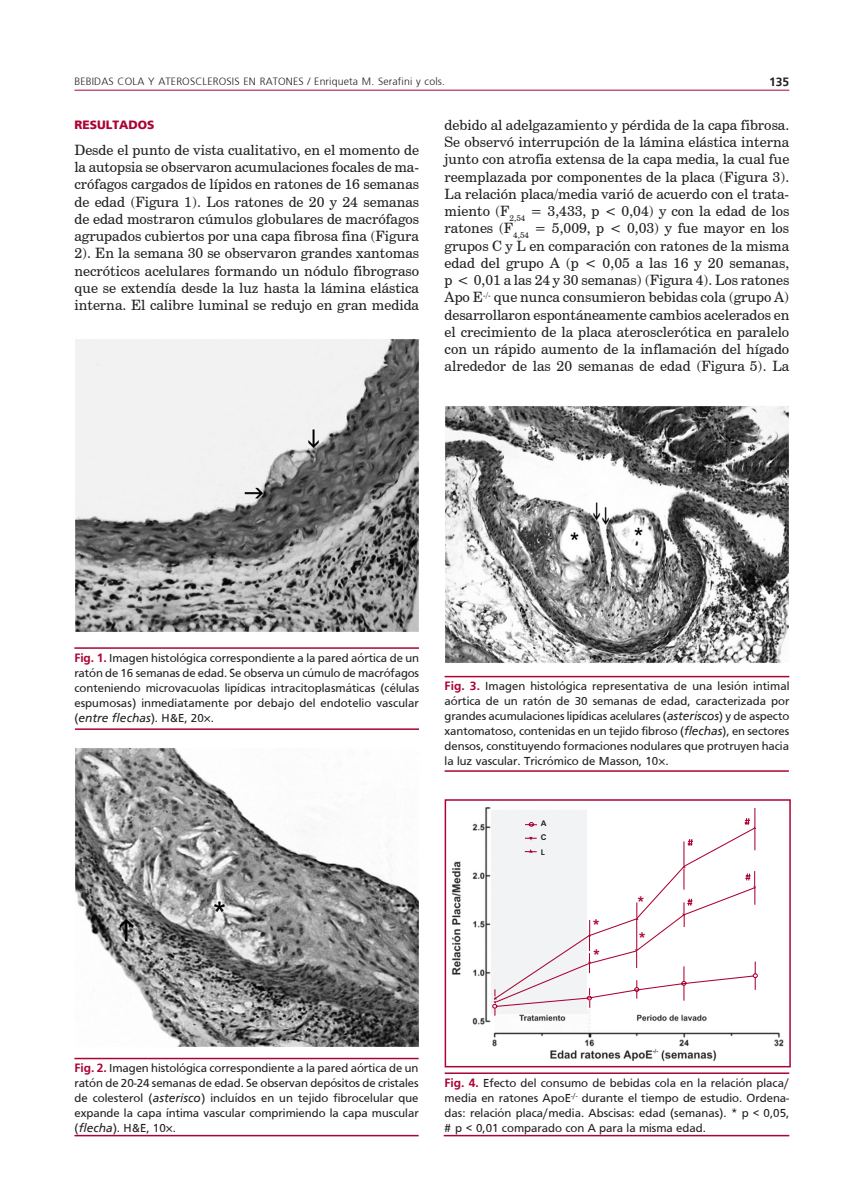
<style>
.page{position:relative;width:851px;height:1191px;background:#fff}
.page>*{position:absolute;margin:0;border:0;box-sizing:border-box;transform-origin:0 0}
.t1{font:700 16.05px "Arial";color:#ab0333}
.texto1{font:14.25px/17.2px "Century Schoolbook BT";color:#231f20;text-align:justify}
.epigrafe{font:12px/15px "Frutiger";color:#231f20;text-align:justify}
.subtit{font:900 12px "Frutiger";color:#ab0333}
.t2{font:700 12px "Frutiger";color:#231f20}
.t3{font:300 10.5px "Frutiger";letter-spacing:.015em;color:#231f20}
.t4{font:700 7.95px/14.4px "Frutiger";color:#231f20;text-align:justify}
.s1{font-weight:700;color:#ab0333}
.s2{font-style:italic}
.s3{font-family:"Helvetica"}
.s4{font-family:"Arial"}
</style>
<div class="page">
<hr style="left:74px;top:90px;width:715px;height:1px;background:#ab0333">
<img style="left:75px;top:748px;width:344px;height:299px">
<hr style="left:75px;top:728px;width:344px;height:2px;background:#ab0333">
<img style="left:75px;top:339px;width:344px;height:293px">
<hr style="left:74px;top:647px;width:345px;height:2px;background:#ab0333">
<hr style="left:74px;top:1057px;width:344px;height:2px;background:#ab0333">
<hr style="left:74px;top:1134px;width:344px;height:2px;background:#ab0333">
<img style="left:445px;top:406px;width:344px;height:257px">
<hr style="left:444px;top:676px;width:345px;height:1px;background:#ab0333">
<hr style="left:444px;top:770px;width:344px;height:2px;background:#ab0333">
<img style="left:451px;top:807px;width:333px;height:255px">
<div style="left:587px;top:807px;width:177px;height:202px;background:#fff"></div>
<svg style="left:492px;top:1009px;width:263px;height:7px"></svg>
<svg style="left:491px;top:807px;width:267px;height:202px"></svg>
<svg style="left:525px;top:822px;width:12px;height:4px"></svg>
<svg style="left:525px;top:837px;width:11px;height:3px"></svg>
<svg style="left:524px;top:849px;width:12px;height:3px"></svg>
<div style="left:444px;top:799px;width:346px;height:268px;border:2px solid #ab0333"></div>
<hr style="left:444px;top:1072px;width:345px;height:2px;background:#ab0333">
<hr style="left:443px;top:1134px;width:346px;height:2px;background:#ab0333">
<p class="t3" style="left:74px;top:76px;width:372px">BEBIDAS COLA Y ATEROSCLEROSIS EN RATONES / Enriqueta M. Serafini y cols.</p>
<p class="t2" style="left:769px;top:75px;width:22px">135</p>
<p class="subtit" style="left:74px;top:118px;width:82px">RESULTADOS</p>
<p class="texto1" style="left:74px;top:141px;width:346px">Desde el punto de vista cualitativo, en el momento de la autopsia se observaron acumulaciones focales de ma&shy;crófagos cargados de lípidos en ratones de 16 semanas de edad (Figura 1). Los ratones de 20 y 24 semanas de edad mostraron cúmulos globulares de macrófagos agrupados cubiertos por una capa fibrosa fina (Figura 2). En la semana 30 se observaron grandes xantomas necróticos acelulares formando un nódulo fibrograso que se extendía desde la luz hasta la lámina elástica interna. El calibre luminal se redujo en gran medida</p>
<p class="texto1" style="left:444px;top:116px;width:346px">debido al adelgazamiento y pérdida de la capa fibrosa.<br>Se observó interrupción de la lámina elástica interna junto con atrofia extensa de la capa media, la cual fue reemplazada por componentes de la placa (Figura 3).<br>La relación placa/media varió de acuerdo con el trata&shy;miento (F<sub>2,54</sub> = 3,433, p &lt; 0,04) y con la edad de los ratones (F<sub>4,54</sub> = 5,009, p &lt; 0,03) y fue mayor en los grupos C y L en comparación con ratones de la misma edad del grupo A (p &lt; 0,05 a las 16 y 20 semanas, p &lt; 0,01 a las 24 y 30 semanas) (Figura 4). Los ratones Apo E<sup>-/-</sup> que nunca consumieron bebidas cola (grupo A) desarrollaron espontáneamente cambios acelerados en el crecimiento de la placa aterosclerótica en paralelo con un rápido aumento de la inflamación del hígado alrededor de las 20 semanas de edad (Figura 5). La</p>
<p class="epigrafe" style="left:74px;top:650px;width:346px"><span class="s1">Fig. 1.</span> Imagen histológica correspondiente a la pared aórtica de un ratón de 16 semanas de edad. Se observa un cúmulo de macrófagos conteniendo microvacuolas lipídicas intracitoplasmáticas (células espumosas) inmediatamente por debajo del endotelio vascular (<span class="s2">entre flechas</span>). H&amp;E, 20<span class="s3">×</span>.</p>
<p class="epigrafe" style="left:444px;top:678px;width:346px"><span class="s1">Fig. 3.</span> Imagen histológica representativa de una lesión intimal aórtica de un ratón de 30 semanas de edad, caracterizada por grandes acumulaciones lipídicas acelulares (<span class="s2">asteriscos</span>) y de aspecto xantomatoso, contenidas en un tejido fibroso (<span class="s2">flechas</span>), en sectores densos, constituyendo formaciones nodulares que protruyen hacia la luz vascular. Tricrómico de Masson, 10<span class="s3">×</span>.</p>
<p class="t4" style="left:540px;top:816px;width:7px">A <span class="s4">C </span>L</p>
<p class="t1" style="left:593px;top:916px;width:8px">*</p>
<p class="t1" style="left:593px;top:946px;width:8px">*</p>
<p class="t1" style="left:637px;top:893px;width:8px">*</p>
<p class="t1" style="left:639px;top:928px;width:8px">*</p>
<p class="epigrafe" style="left:74px;top:1060px;width:346px"><span class="s1">Fig. 2.</span> Imagen histológica correspondiente a la pared aórtica de un ratón de 20-24 semanas de edad. Se observan depósitos de cristales de colesterol (<span class="s2">asterisco</span>) incluídos en un tejido fibrocelular que expande la capa íntima vascular comprimiendo la capa muscular (<span class="s2">flecha</span>). H&amp;E, 10<span class="s3">×</span>.</p>
<p class="epigrafe" style="left:444px;top:1075px;width:346px"><span class="s1">Fig. 4.</span> Efecto del consumo de bebidas cola en la relación placa/ media en ratones ApoE<sup>-/-</sup> durante el tiempo de estudio. Ordena&shy;das: relación placa/media. Abscisas: edad (semanas). * p &lt; 0,05, # p &lt; 0,01 comparado con A para la misma edad.</p>
</div>
